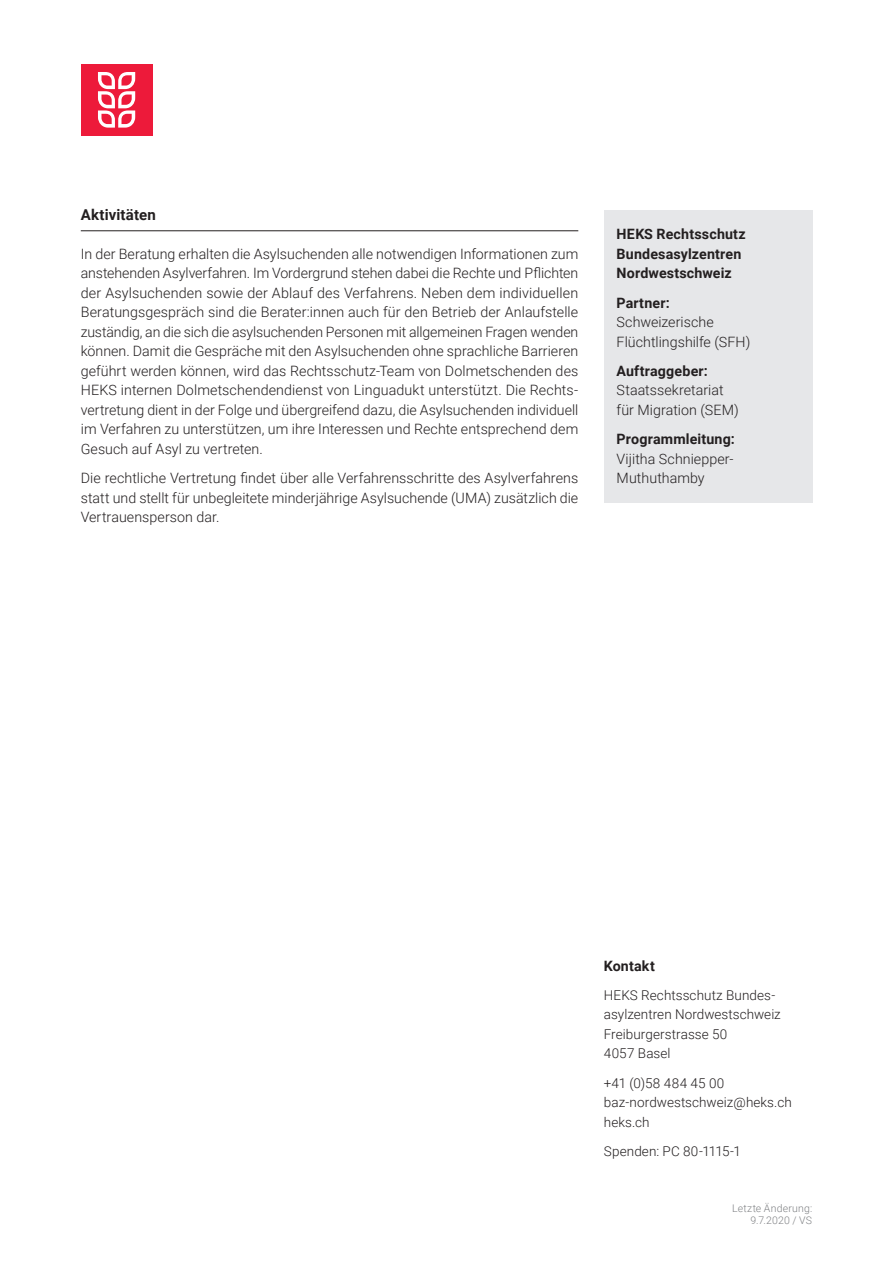
<style>
.page{position:relative;width:893px;height:1263px;background:#fff}
.page>*{position:absolute;margin:0;border:0;box-sizing:border-box;transform-origin:0 0}
.t1{font:700 15px "Roboto";letter-spacing:.01em;color:#231f20}
.t2{font:300 14.25px/19.5px "Roboto";letter-spacing:.005em;color:#231f20}
.t3{font:700 14.25px/19.5px "Roboto";letter-spacing:.01em;color:#231f20}
.t4{font:300 13.5px/19.5px "Roboto";letter-spacing:.005em;color:#231f20}
.t5{font:300 10.5px/12.6px "Roboto";letter-spacing:.015em;color:#808285;text-align:right}
</style>
<div class="page">
<hr style="left:81px;top:230px;width:497px;height:1px;background:#231f20">
<div style="left:81px;top:64px;width:71px;height:71px;background:#ed1a3a"></div>
<svg style="left:98px;top:72px;width:37px;height:56px"></svg>
<div style="left:604px;top:210px;width:208px;height:292px;background:#e6e7e9"></div>
<p class="t1" style="left:81px;top:204px;width:77px">Aktivitäten</p>
<p class="t2" style="left:81px;top:243px;width:499px;text-align:justify">In der Beratung erhalten die Asylsuchenden alle notwendigen Informationen zum anstehenden Asylverfahren. Im Vordergrund stehen dabei die Rechte und Pflichten der Asylsuchenden sowie der Ablauf des Verfahrens. Neben dem individuellen Beratungsgespräch sind die Berater:innen auch für den Betrieb der Anlaufstelle zuständig, an die sich die asylsuchenden Personen mit allgemeinen Fragen wenden können. Damit die Gespräche mit den Asylsuchenden ohne sprachliche Barrieren geführt werden können, wird das Rechtsschutz-Team von Dolmetschenden des HEKS internen Dolmetschendendienst von Linguadukt unterstützt. Die Rechts&shy;vertretung dient in der Folge und übergreifend dazu, die Asylsuchenden individuell im Verfahren zu unterstützen, um ihre Interessen und Rechte entsprechend dem Gesuch auf Asyl zu vertreten.</p>
<p class="t2" style="left:81px;top:468px;width:499px;text-align:justify">Die rechtliche Vertretung findet über alle Verfahrensschritte des Asylverfahrens statt und stellt für unbegleitete minderjährige Asylsuchende (UMA) zusätzlich die Vertrauensperson dar.</p>
<p class="t3" style="left:617px;top:224px;width:131px">HEKS Rechtsschutz<br>Bundesasylzentren<br>Nordwestschweiz</p>
<p class="t3" style="left:617px;top:292px;width:55px">Partner:</p>
<p class="t2" style="left:617px;top:312px;width:135px">Schweizerische<br>Flüchtlingshilfe (SFH)</p>
<p class="t3" style="left:617px;top:360px;width:93px">Auftraggeber:</p>
<p class="t2" style="left:617px;top:380px;width:124px">Staatssekretariat für Migration (SEM)</p>
<p class="t3" style="left:617px;top:429px;width:120px">Programmleitung:</p>
<p class="t2" style="left:617px;top:448px;width:118px">Vijitha Schniepper-<br>Muthuthamby</p>
<p class="t3" style="left:604px;top:955px;width:53px">Kontakt</p>
<p class="t4" style="left:604px;top:985px;width:179px">HEKS Rechtsschutz Bundes&shy;asylzentren Nordwestschweiz<br>Freiburgerstrasse 50<br>4057 Basel</p>
<p class="t4" style="left:604px;top:1072px;width:190px">+41 (0)58 484 45 00 baz-nordwestschweiz@heks.ch heks.ch</p>
<p class="t4" style="left:604px;top:1141px;width:139px">Spenden: PC 80-1115-1</p>
<p class="t5" style="left:732px;top:1201px;width:81px">Letzte Änderung:<br>9.7.2020 / VS</p>
</div>
